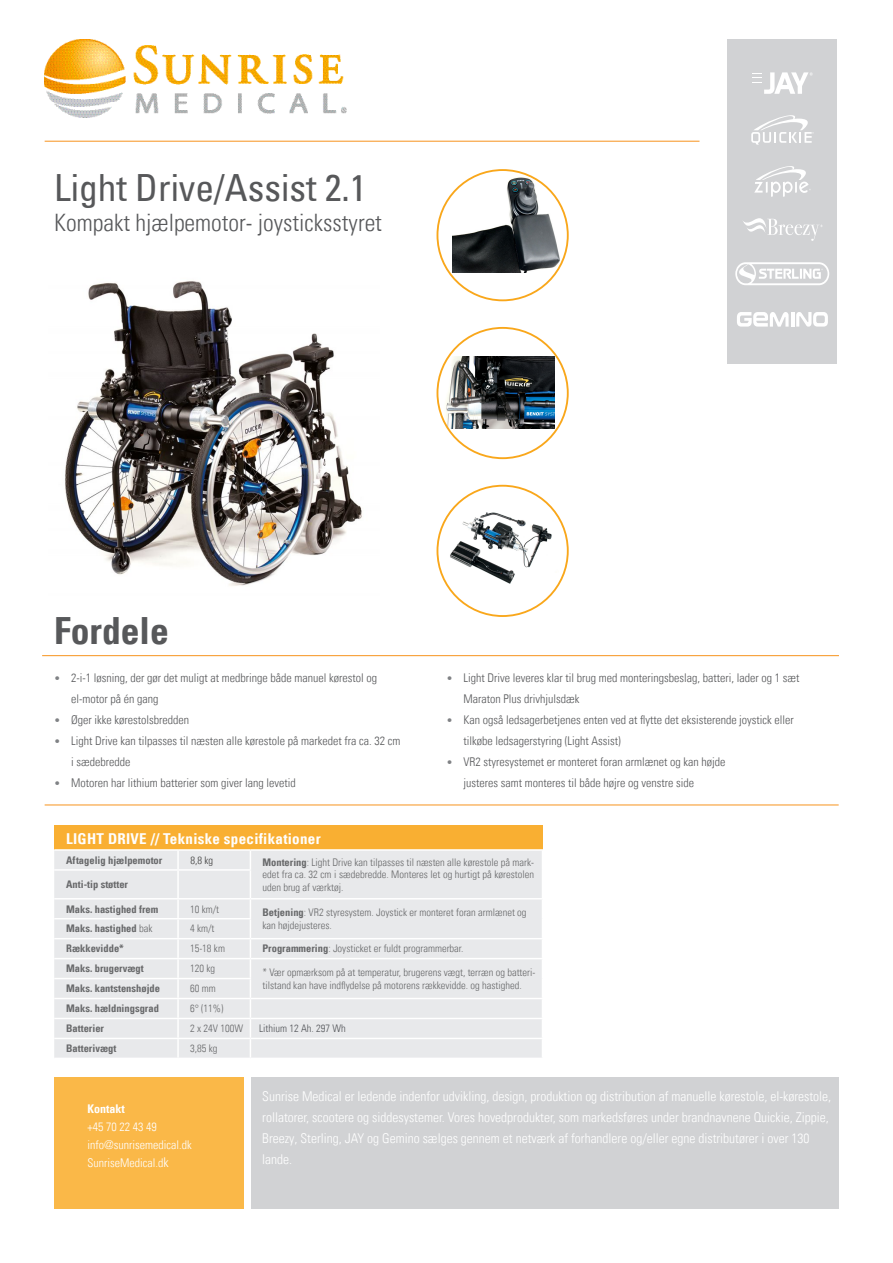
<style>
.page{position:relative;width:893px;height:1263px;background:#fff}
.page>*{position:absolute;margin:0;border:0;box-sizing:border-box;transform-origin:0 0}
.Mellemrubrik{font:condensed 37.5px "Univers Com 57";color:#57585a}
.Mellemrubrik-2{font:37.5px "Univers Com 67 Bold Cond";color:#57585a}
.Mellemrubrik-3{font:24px "Univers Com 47 Light Cond";color:#57585a}
.t1{font:15px "Univers Com 67 Bold Cond";letter-spacing:.02em;color:#fff}
.t2{font:13.5px/21px "Univers Com 47 Light Cond";color:#fff}
.t3{font:12px/21px "Univers Com 47 Light Cond";color:#57585a}
.t4{font:12px/18px "Univers Com 47 Light Cond";color:#fff}
.t5{font:12px "Univers Com 67 Bold Cond";color:#fff}
.t6{font:10.5px/12.6px "Univers Com 47 Light Cond";color:#57585a}
.t7{font:10.5px "Univers Com 67 Bold Cond";color:#57585a}
.t8{font:10.5px "Univers Com 47 Light Cond";color:#54565a}
.t9{font:10.5px "Univers Com 47 Light Cond";color:#404040}
.s1{font-size:10.5px;color:#808285}
.s2{font-family:"Univers Com 67 Bold Cond"}
.s3{font-family:"Univers Com 47 Light Cond"}
.s4{color:#54565a}
.s5{font-size:13.5px}
</style>
<div class="page">
<div style="left:727px;top:40px;width:110px;height:324px;background:#d1d2d4"></div>
<svg style="left:743px;top:218px;width:79px;height:23px"></svg>
<svg style="left:754px;top:166px;width:57px;height:31px"></svg>
<svg style="left:752px;top:72px;width:61px;height:22px"></svg>
<svg style="left:751px;top:115px;width:63px;height:30px"></svg>
<svg style="left:735px;top:262px;width:94px;height:23px"></svg>
<hr style="left:791px;top:312px;width:3px;height:15px;background:#fff">
<svg style="left:796px;top:312px;width:32px;height:15px"></svg>
<svg style="left:737px;top:312px;width:52px;height:15px"></svg>
<div style="left:251px;top:1077px;width:588px;height:132px;background:#d1d2d4"></div>
<img style="left:45px;top:40px;width:301px;height:77px">
<div style="left:54px;top:1077px;width:190px;height:132px;background:#fab848"></div>
<hr style="left:45px;top:141px;width:654px;height:1px;background:#f7931d">
<img style="left:65px;top:281px;width:297px;height:305px">
<img style="left:440px;top:357px;width:114px;height:71px">
<img style="left:438px;top:509px;width:123px;height:77px">
<div style="left:54px;top:826px;width:488px;height:24px;background:#f9af32"></div>
<div style="left:54px;top:851px;width:488px;height:207px;background:#e8e9eb"></div>
<hr style="left:54px;top:849px;width:124px;height:2px;background:#fff">
<hr style="left:54px;top:869px;width:124px;height:2px;background:#fff">
<hr style="left:177px;top:871px;width:2px;height:27px;background:#fff">
<hr style="left:54px;top:898px;width:124px;height:1px;background:#fff">
<hr style="left:178px;top:898px;width:72px;height:1px;background:#fff">
<hr style="left:250px;top:898px;width:293px;height:1px;background:#fff">
<hr style="left:54px;top:918px;width:124px;height:1px;background:#fff">
<hr style="left:54px;top:938px;width:124px;height:1px;background:#fff">
<hr style="left:54px;top:958px;width:124px;height:1px;background:#fff">
<hr style="left:54px;top:978px;width:124px;height:1px;background:#fff">
<hr style="left:54px;top:998px;width:124px;height:1px;background:#fff">
<hr style="left:54px;top:1018px;width:124px;height:1px;background:#fff">
<hr style="left:54px;top:1038px;width:124px;height:1px;background:#fff">
<hr style="left:178px;top:918px;width:73px;height:1px;background:#fff">
<hr style="left:178px;top:938px;width:72px;height:1px;background:#fff">
<hr style="left:250px;top:938px;width:293px;height:1px;background:#fff">
<hr style="left:178px;top:958px;width:72px;height:1px;background:#fff">
<hr style="left:250px;top:958px;width:293px;height:1px;background:#fff">
<hr style="left:178px;top:978px;width:73px;height:1px;background:#fff">
<hr style="left:178px;top:998px;width:72px;height:1px;background:#fff">
<hr style="left:250px;top:998px;width:293px;height:1px;background:#fff">
<hr style="left:178px;top:1018px;width:72px;height:1px;background:#fff">
<hr style="left:250px;top:1018px;width:293px;height:1px;background:#fff">
<hr style="left:178px;top:1038px;width:72px;height:1px;background:#fff">
<hr style="left:250px;top:1038px;width:293px;height:1px;background:#fff">
<svg style="left:177px;top:899px;width:2px;height:159px"></svg>
<svg style="left:250px;top:851px;width:1px;height:207px"></svg>
<svg style="left:177px;top:851px;width:2px;height:18px"></svg>
<hr style="left:178px;top:849px;width:72px;height:2px;background:#fff">
<hr style="left:250px;top:849px;width:293px;height:2px;background:#fff">
<hr style="left:178px;top:869px;width:73px;height:2px;background:#fff">
<hr style="left:42px;top:655px;width:797px;height:1px;background:#f7931d">
<hr style="left:45px;top:805px;width:794px;height:1px;background:#f7931d">
<img style="left:452px;top:173px;width:117px;height:99px">
<p class="Mellemrubrik" style="left:54px;top:163px;width:314px">Light Drive/Assist 2.1</p>
<p class="Mellemrubrik-3" style="left:54px;top:208px;width:329px">Kompakt hjælpemotor- joysticksstyret</p>
<p class="Mellemrubrik-2" style="left:54px;top:607px;width:116px">Fordele</p>
<p class="t3" style="left:71px;top:667px;width:307px;text-indent:-17px"><span class="s1">•</span> 2-i-1 løsning, der gør det muligt at medbringe både manuel kørestol og el-motor på én gang</p>
<p class="t3" style="left:54px;top:709px;width:136px"><span class="s1">•</span> Øger ikke kørestolsbredden</p>
<p class="t3" style="left:71px;top:730px;width:331px;text-indent:-17px"><span class="s1">•</span> Light Drive kan tilpasses til næsten alle kørestole på markedet fra ca. 32 cm i sædebredde</p>
<p class="t3" style="left:54px;top:772px;width:243px"><span class="s1">•</span> Motoren har lithium batterier som giver lang levetid</p>
<p class="t3" style="left:463px;top:667px;width:337px;text-indent:-17px"><span class="s1">•</span> Light Drive leveres klar til brug med monteringsbeslag, batteri, lader og 1 sæt<br>Maraton Plus drivhjulsdæk</p>
<p class="t3" style="left:463px;top:709px;width:332px;text-indent:-17px"><span class="s1">•</span> Kan også ledsagerbetjenes enten ved at flytte det eksisterende joystick eller tilkøbe ledsagerstyring (Light Assist)</p>
<p class="t3" style="left:463px;top:751px;width:263px;text-indent:-17px"><span class="s1">•</span> VR2 styresystemet er monteret foran armlænet og kan højde justeres samt monteres til både højre og venstre side</p>
<p class="t1" style="left:66px;top:829px;width:256px">LIGHT DRIVE // Tekniske specifikationer</p>
<p class="t7" style="left:66px;top:853px;width:98px">Aftagelig hjælpemotor</p>
<p class="t6" style="left:262px;top:855px;width:273px"><span class="s2">Montering</span>: Light Drive kan tilpasses til næsten alle kørestole på mark&shy;edet fra ca. 32 cm i sædebredde. Monteres let og hurtigt på kørestolen</p>
<p class="t7" style="left:66px;top:878px;width:63px">Anti-tip støtter</p>
<p class="t6" style="left:262px;top:881px;width:83px">uden brug af værktøj.</p>
<p class="t7" style="left:66px;top:902px;width:94px">Maks. hastighed frem</p>
<p class="t6" style="left:190px;top:902px;width:31px">10 km/t</p>
<p class="t6" style="left:262px;top:906px;width:266px"><span class="s2">Betjening</span>: VR2 styresystem. Joystick er monteret foran armlænet og</p>
<p class="t7" style="left:66px;top:922px;width:88px">Maks. hastighed <span class="s3">bak</span></p>
<p class="t6" style="left:262px;top:919px;width:71px">kan højdejusteres.</p>
<p class="t9" style="left:190px;top:854px;width:24px">8,8 kg</p>
<p class="t6" style="left:190px;top:922px;width:26px">4 km/t</p>
<p class="t7" style="left:66px;top:942px;width:59px">Rækkevidde*</p>
<p class="t6" style="left:190px;top:942px;width:36px">15-18 km</p>
<p class="t6" style="left:262px;top:942px;width:203px"><span class="s2">Programmering</span>: Joysticket er fuldt programmerbar.</p>
<p class="t7" style="left:66px;top:962px;width:79px">Maks. brugervægt</p>
<p class="t6" style="left:190px;top:962px;width:27px">120 kg</p>
<p class="t6" style="left:262px;top:966px;width:274px">* Vær opmærksom på at temperatur, brugerens vægt, terræn og batteri-</p>
<p class="t7" style="left:66px;top:982px;width:95px">Maks. kantstenshøjde</p>
<p class="t6" style="left:262px;top:979px;width:261px">tilstand kan have indflydelse på motorens rækkevidde. og hastighed.</p>
<p class="t6" style="left:190px;top:982px;width:27px">60 mm</p>
<p class="t7" style="left:66px;top:1002px;width:94px">Maks. hældningsgrad</p>
<p class="t6" style="left:190px;top:1002px;width:35px">6° (11%)</p>
<p class="t7" style="left:66px;top:1022px;width:39px">Batterier</p>
<p class="t6" style="left:190px;top:1022px;width:55px">2 x <span class="s4">24V</span> 100W</p>
<p class="t7" style="left:66px;top:1042px;width:52px">Batterivægt</p>
<p class="t6" style="left:190px;top:1042px;width:29px">3,85 kg</p>
<p class="t5" style="left:88px;top:1101px;width:39px">Kontakt</p>
<p class="t4" style="left:88px;top:1118px;width:106px">+45 70 22 43 49 info@sunrisemedical.dk<br>SunriseMedical.d<span class="s5">k</span></p>
<p class="t8" style="left:259px;top:1022px;width:88px">Lithium 12 Ah. 297 Wh</p>
<p class="t2" style="left:262px;top:1085px;width:570px">Sunrise Medical er ledende indenfor udvikling, design, produktion og distribution af manuelle kørestole, el-kørestole, rollatorer, scootere og siddesystemer. Vores hovedprodukter, som markedsføres under brandnavnene Quickie, Zippie, Breezy, Sterling, JAY og Gemino sælges gennem et netværk af forhandlere og/eller egne distributører i over 130 lande.</p>
</div>
